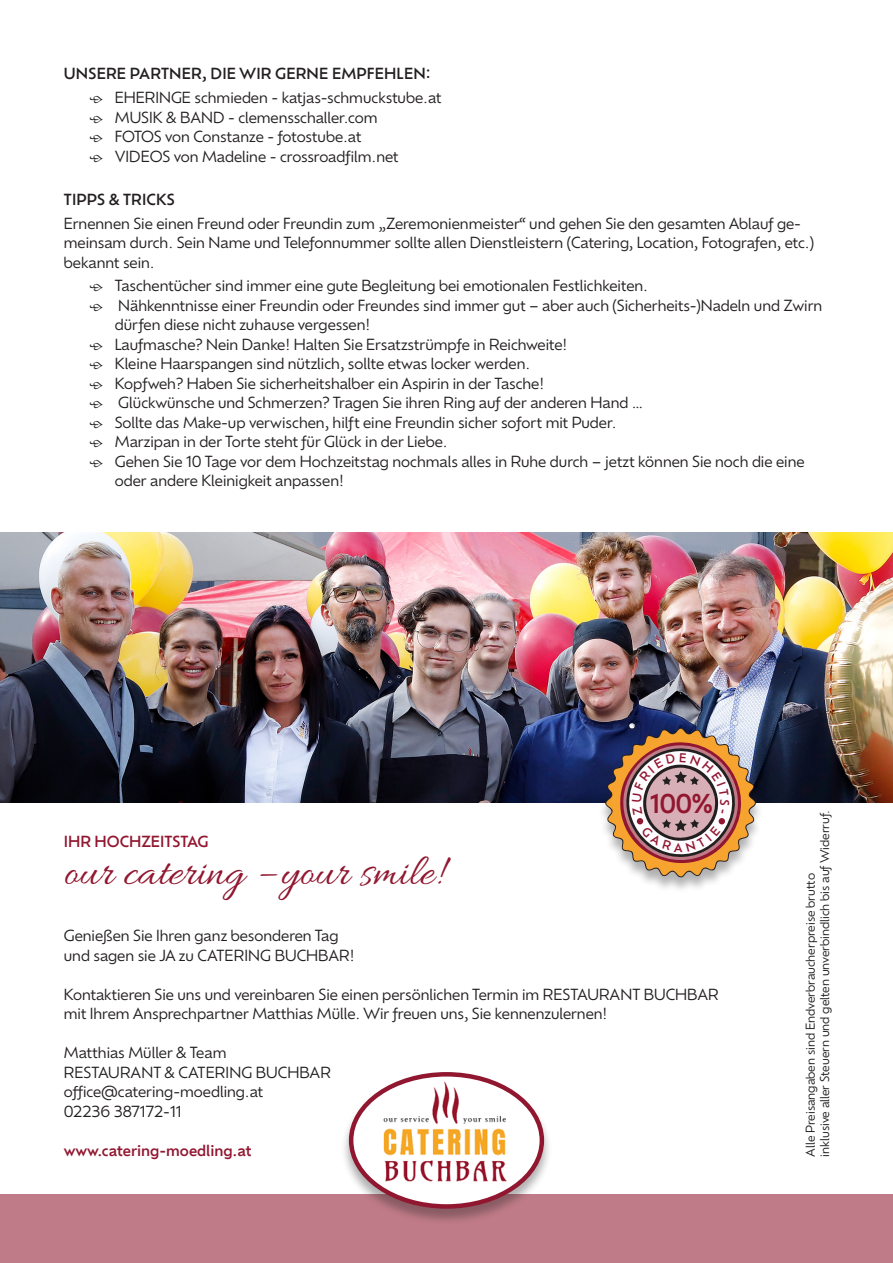
<style>
.page{position:relative;width:893px;height:1263px;background:#fff}
.page>*{position:absolute;margin:0;border:0;box-sizing:border-box;transform-origin:0 0}
.t1{font:45px "Allura";color:#911730}
.t2{font:500 25.5px "Ofelia Display";color:#911730}
.t3{font:15px/19.5px "Ofelia Display";color:#231f20}
.t4{font:500 15px "Ofelia Display";letter-spacing:.01em;color:#231f20}
.t5{font:500 15px "Ofelia Display";color:#911730}
.t6{font:12px "Ofelia Display";color:#231f20}
.s1{font-family:"Minion Pro"}
</style>
<div class="page">
<div style="left:0;top:1195px;width:893px;height:68px;background:#bf7b87"></div>
<img style="left:0;top:533px;width:893px;height:270px">
<div style="left:341px;top:1072px;width:211px;height:153px;background:#231f20;opacity:.35"></div>
<img style="left:351px;top:1074px;width:191px;height:132px">
<div style="left:349px;top:1072px;width:195px;height:137px;border:4px solid #911730;border-radius:50%"></div>
<div style="left:598px;top:728px;width:165px;height:166px;background:#231f20;opacity:.35"></div>
<svg style="left:605px;top:727px;width:154px;height:163px"></svg>
<p class="t4" style="left:64px;top:63px;width:369px">UNSERE PARTNER, DIE WIR GERNE EMPFEHLEN:</p>
<p class="t3" style="left:89px;top:87px;width:354px"><span class="s1">ӧ</span> EHERINGE schmieden - katjas-schmuckstube.at</p>
<p class="t3" style="left:89px;top:106px;width:290px"><span class="s1">ӧ</span> MUSIK &amp; BAND - clemensschaller.com</p>
<p class="t3" style="left:89px;top:126px;width:273px"><span class="s1">ӧ</span> FOTOS von Constanze - fotostube.at</p>
<p class="t3" style="left:89px;top:145px;width:311px"><span class="s1">ӧ</span> VIDEOS von Madeline - crossroadfilm.net</p>
<p class="t4" style="left:64px;top:188px;width:112px">TIPPS &amp; TRICKS</p>
<p class="t3" style="left:64px;top:212px;width:752px">Ernennen Sie einen Freund oder Freundin zum „Zeremonienmeister“ und gehen Sie den gesamten Ablauf ge&shy;meinsam durch. Sein Name und Telefonnummer sollte allen Dienstleistern (Catering, Location, Fotografen, etc.) bekannt sein.</p>
<p class="t3" style="left:89px;top:275px;width:560px"><span class="s1">ӧ</span> Taschentücher sind immer eine gute Begleitung bei emotionalen Festlichkeiten.</p>
<p class="t3" style="left:115px;top:295px;width:709px;text-indent:-26px"><span class="s1">ӧ</span> Nähkenntnisse einer Freundin oder Freundes sind immer gut – aber auch (Sicherheits-)Nadeln und Zwirn dürfen diese nicht zuhause vergessen!</p>
<p class="t3" style="left:89px;top:334px;width:480px"><span class="s1">ӧ</span> Laufmasche? Nein Danke! Halten Sie Ersatzstrümpfe in Reichweite!</p>
<p class="t3" style="left:89px;top:353px;width:442px"><span class="s1">ӧ</span> Kleine Haarspangen sind nützlich, sollte etwas locker werden.</p>
<p class="t3" style="left:89px;top:373px;width:456px"><span class="s1">ӧ</span> Kopfweh? Haben Sie sicherheitshalber ein Aspirin in der Tasche!</p>
<p class="t3" style="left:89px;top:392px;width:556px"><span class="s1">ӧ</span> Glückwünsche und Schmerzen? Tragen Sie ihren Ring auf der anderen Hand …</p>
<p class="t3" style="left:89px;top:412px;width:529px"><span class="s1">ӧ</span> Sollte das Make-up verwischen, hilft eine Freundin sicher sofort mit Puder.</p>
<p class="t3" style="left:89px;top:431px;width:360px"><span class="s1">ӧ</span> Marzipan in der Torte steht für Glück in der Liebe.</p>
<p class="t3" style="left:115px;top:451px;width:691px;text-indent:-26px"><span class="s1">ӧ</span> Gehen Sie 10 Tage vor dem Hochzeitstag nochmals alles in Ruhe durch – jetzt können Sie noch die eine oder andere Kleinigkeit anpassen!</p>
<p class="t2" style="left:650px;top:785px;width:64px">100%</p>
<p class="t5" style="left:64px;top:830px;width:146px">IHR HOCHZEITSTAG</p>
<p class="t1" style="left:64px;top:847px;width:379px">our catering – your smile!</p>
<p class="t3" style="left:64px;top:925px;width:276px">Genießen Sie Ihren ganz besonderen Tag</p>
<p class="t3" style="left:64px;top:945px;width:292px">und sagen sie JA zu CATERING BUCHBAR!</p>
<p class="t3" style="left:64px;top:984px;width:656px">Kontaktieren Sie uns und vereinbaren Sie einen persönlichen Termin im RESTAURANT BUCHBAR</p>
<p class="t3" style="left:64px;top:1003px;width:545px">mit Ihrem Ansprechpartner Matthias Mülle. Wir freuen uns, Sie kennenzulernen!</p>
<p class="t3" style="left:64px;top:1042px;width:164px">Matthias Müller &amp; Team</p>
<p class="t3" style="left:64px;top:1062px;width:269px">RESTAURANT &amp; CATERING BUCHBAR</p>
<p class="t3" style="left:64px;top:1081px;width:201px">office@catering-moedling.at</p>
<p class="t3" style="left:64px;top:1101px;width:119px">02236 387172-11</p>
<p class="t5" style="left:64px;top:1139px;width:189px">www.catering-moedling.at</p>
<p class="t6" style="left:816px;top:1157px;width:348px;rotate:-90deg">inklusive aller Steuern und gelten unverbindlich bis auf Widerruf.</p>
<p class="t6" style="left:802px;top:1157px;width:285px;rotate:-90deg">Alle Preisangaben sind Endverbraucherpreise brutto</p>
</div>
